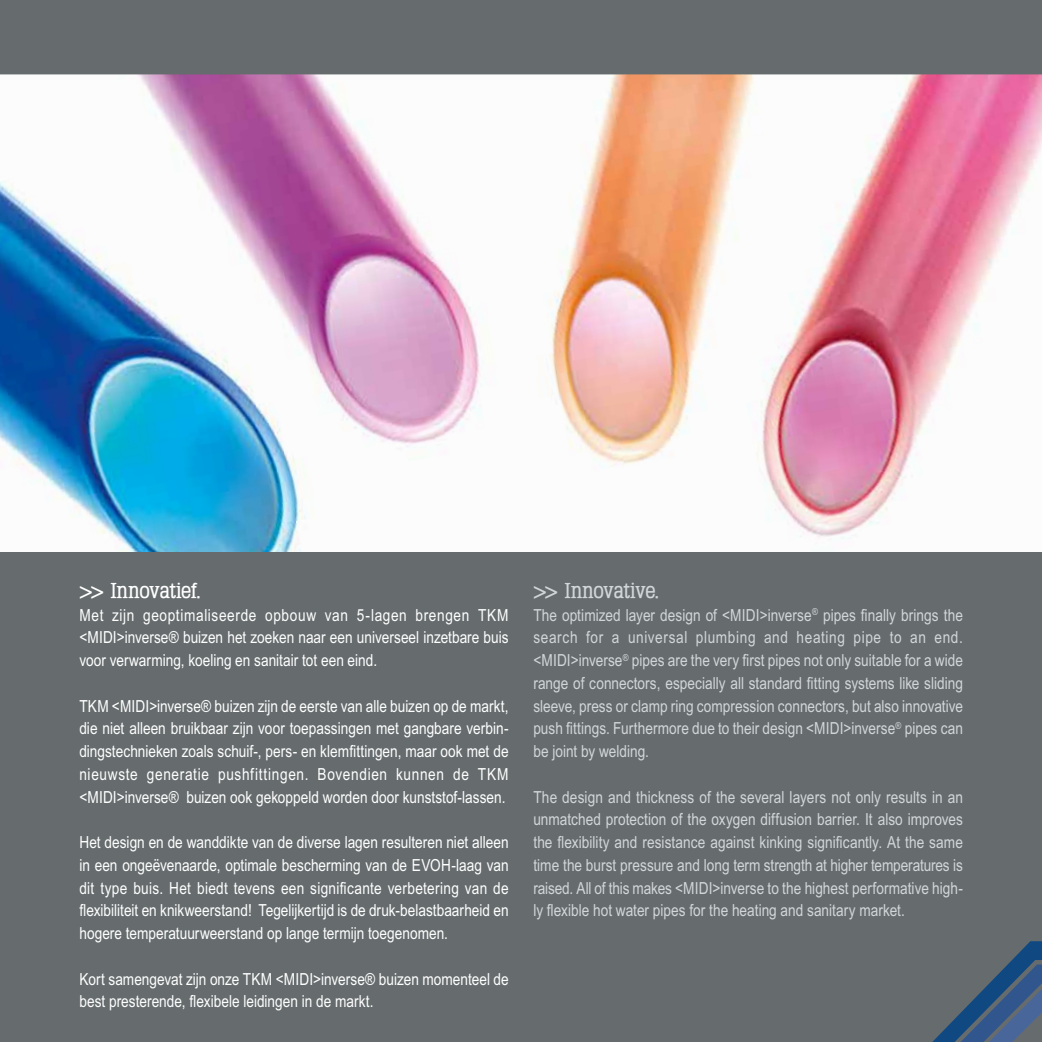
<style>
.page{position:relative;width:1042px;height:1042px;background:#fff}
.page>*{position:absolute;margin:0;border:0;box-sizing:border-box;transform-origin:0 0}
.t1{font:700 21px "Typo Latinserif";color:#fff}
.t2{font:700 21px "Typo Latinserif";letter-spacing:-.01em;color:#d2d6d8}
.t3{font:16.62px/22.8px "Arial Narrow";letter-spacing:.005em;color:#fff;text-align:justify}
.t4{font:16.62px/22.8px "Arial Narrow";letter-spacing:.005em;color:#d2d6d8;text-align:justify}
</style>
<div class="page">
<img style="left:0;top:74px;width:1042px;height:478px">
<div style="left:0;top:552px;width:1042px;height:490px;background:#666c6e"></div>
<div style="left:0;top:0;width:1042px;height:74px;background:#666c6e"></div>
<svg style="left:932px;top:941px;width:110px;height:101px"></svg>
<p class="t1" style="left:79px;top:578px;width:124px">&gt;&gt; Innovatief.</p>
<p class="t3" style="left:79px;top:603px;width:431px">Met zijn geoptimaliseerde opbouw van 5-lagen brengen TKM &lt;MIDI&gt;inverse® buizen het zoeken naar een universeel inzetbare buis voor verwarming, koeling en sanitair tot een eind.</p>
<p class="t3" style="left:79px;top:694px;width:431px">TKM &lt;MIDI&gt;inverse® buizen zijn de eerste van alle buizen op de markt, die niet alleen bruikbaar zijn voor toepassingen met gangbare verbin&shy;dingstechnieken zoals schuif-, pers- en klemfittingen, maar ook met de nieuwste generatie pushfittingen. Bovendien kunnen de TKM &lt;MIDI&gt;inverse® buizen ook gekoppeld worden door kunststof-lassen.</p>
<p class="t3" style="left:79px;top:830px;width:431px">Het design en de wanddikte van de diverse lagen resulteren niet alleen in een ongeëvenaarde, optimale bescherming van de EVOH-laag van dit type buis. Het biedt tevens een significante verbetering van de flexibiliteit en knikweerstand! Tegelijkertijd is de druk-belastbaarheid en hogere temperatuurweerstand op lange termijn toegenomen.</p>
<p class="t3" style="left:79px;top:967px;width:431px">Kort samengevat zijn onze TKM &lt;MIDI&gt;inverse® buizen momenteel de best presterende, flexibele leidingen in de markt.</p>
<p class="t2" style="left:533px;top:578px;width:128px">&gt;&gt; Innovative.</p>
<p class="t4" style="left:533px;top:603px;width:431px">The optimized layer design of &lt;MIDI&gt;inverse<sup>®</sup> pipes finally brings the search for a universal plumbing and heating pipe to an end. &lt;MIDI&gt;inverse<sup>®</sup> pipes are the very first pipes not only suitable for a wide range of connectors, especially all standard fitting systems like sliding sleeve, press or clamp ring compression connectors, but also innovative push fittings. Furthermore due to their design &lt;MIDI&gt;inverse<sup>®</sup> pipes can be joint by welding.</p>
<p class="t4" style="left:533px;top:785px;width:431px">The design and thickness of the several layers not only results in an unmatched protection of the oxygen diffusion barrier. It also improves the flexibility and resistance against kinking significantly. At the same time the burst pressure and long term strength at higher temperatures is raised. All of this makes &lt;MIDI&gt;inverse to the highest performative high&shy;ly flexible hot water pipes for the heating and sanitary market.</p>
</div>
